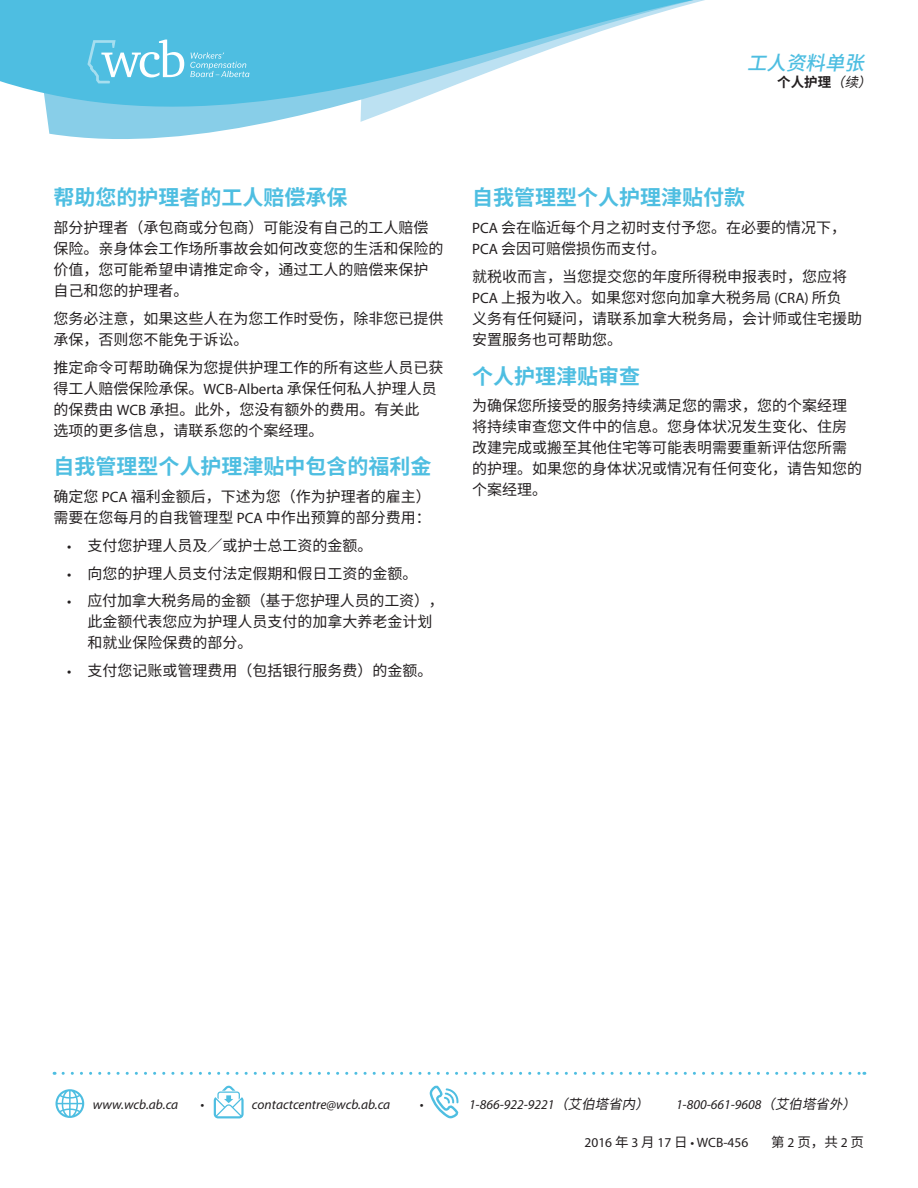
<style>
.page{position:relative;width:918px;height:1188px;background:#fff}
.page>*{position:absolute;margin:0;border:0;box-sizing:border-box;transform-origin:0 0}
.Subtitle{font:700 21px "Noto Sans CJ Ksc";color:#4ebee1}
.t1{font:italic 500 19.5px "Noto Sans CJ Ksc";color:#4ebee1}
.Body_Text{font:15px/21px "Noto Sans CJ Ksc";color:#231f20}
.Bullets{font:15px/21px "Noto Sans CJ Ksc";color:#231f20}
.t2{font:italic 13.5px "Myriad Pro";color:#231f20}
.t3{font:13.5px "Myriad Pro";color:#231f20}
.t4{font:13.5px "Noto Sans CJ Ksc";color:#231f20}
.t5{font:700 13.5px "Noto Sans CJ Ksc";color:#231f20}
.s1{font-weight:400;font-style:italic}
.s2{font-family:"Myriad Pro"}
.s3{font-family:"Noto Sans CJ Ksc"}
</style>
<div class="page">
<svg style="left:63px;top:1072px;width:802px;height:3px"></svg>
<svg style="left:430px;top:1086px;width:29px;height:32px"></svg>
<svg style="left:214px;top:1086px;width:30px;height:32px"></svg>
<svg style="left:56px;top:1089px;width:28px;height:29px"></svg>
<svg style="left:0;top:0;width:705px;height:139px"></svg>
<svg style="left:190px;top:52px;width:59px;height:25px"></svg>
<svg style="left:53px;top:40px;width:131px;height:43px;background:#6bc8e5"></svg>
<h2 class="t1" style="left:747px;top:51px;width:128px">工人资料单张</h2>
<p class="t5" style="left:777px;top:74px;width:103px">个人护理<span class="s1">（续）</span></p>
<p class="Subtitle" style="left:54px;top:186px;width:295px">帮助您的护理者的工人赔偿承保</p>
<p class="Body_Text" style="left:54px;top:218px;width:391px">部分护理者（承包商或分包商）可能没有自己的工人赔偿保险。亲身体会工作场所事故会如何改变您的生活和保险的价值，您可能希望申请推定命令，通过工人的赔偿来保护自己和您的护理者。</p>
<p class="Body_Text" style="left:54px;top:308px;width:391px">您务必注意，如果这些人在为您工作时受伤，除非您已提供承保，否则您不能免于诉讼。</p>
<p class="Body_Text" style="left:54px;top:357px;width:391px">推定命令可帮助确保为您提供护理工作的所有这些人员已获得工人赔偿保险承保。<span class="s2">WCB-Alberta</span> 承保任何私人护理人员的保费由 <span class="s2">WCB</span> 承担。此外，您没有额外的费用。有关此<br>选项的更多信息，请联系您的个案经理。</p>
<p class="Subtitle" style="left:54px;top:455px;width:379px">自我管理型个人护理津贴中包含的福利金</p>
<p class="Body_Text" style="left:54px;top:487px;width:379px">确定您 <span class="s2">PCA</span> 福利金额后，下述为您（作为护理者的雇主）需要在您每月的自我管理型 <span class="s2">PCA</span> 中作出预算的部分费用：</p>
<p class="Bullets" style="left:67px;top:535px;width:307px"><span class="s2">•</span> 支付您护理人员及／或护士总工资的金额。</p>
<p class="Bullets" style="left:67px;top:563px;width:352px"><span class="s2">•</span> 向您的护理人员支付法定假期和假日工资的金额。</p>
<p class="Bullets" style="left:87px;top:591px;width:358px;text-indent:-20px"><span class="s2">•</span> 应付加拿大税务局的金额（基于您护理人员的工资），此金额代表您应为护理人员支付的加拿大养老金计划和就业保险保费的部分。</p>
<p class="Bullets" style="left:67px;top:661px;width:367px"><span class="s2">•</span> 支付您记账或管理费用（包括银行服务费）的金额。</p>
<p class="Subtitle" style="left:472px;top:186px;width:274px">自我管理型个人护理津贴付款</p>
<p class="Body_Text" style="left:472px;top:218px;width:376px"><span class="s2">PCA</span> 会在临近每个月之初时支付予您。在必要的情况下，<br><span class="s2">PCA</span> 会因可赔偿损伤而支付。</p>
<p class="Body_Text" style="left:472px;top:266px;width:391px">就税收而言，当您提交您的年度所得税申报表时，您应将<br><span class="s2">PCA</span> 上报为收入。如果您对您向加拿大税务局 <span class="s2">(CRA)</span> 所负<br>义务有任何疑问，请联系加拿大税务局，会计师或住宅援助安置服务也可帮助您。</p>
<p class="Subtitle" style="left:472px;top:364px;width:169px">个人护理津贴审查</p>
<p class="Body_Text" style="left:472px;top:396px;width:391px">为确保您所接受的服务持续满足您的需求，您的个案经理将持续审查您文件中的信息。您身体状况发生变化、住房改建完成或搬至其他住宅等可能表明需要重新评估您所需的护理。如果您的身体状况或情况有任何变化，请告知您的个案经理。</p>
<p class="t2" style="left:93px;top:1096px;width:87px">www.wcb.ab.ca</p>
<p class="t2" style="left:200px;top:1096px;width:5px">•</p>
<p class="t2" style="left:252px;top:1096px;width:140px">contactcentre@wcb.ab.ca</p>
<p class="t2" style="left:420px;top:1096px;width:5px">•</p>
<p class="t2" style="left:469px;top:1096px;width:188px">1-866-922-9221<span class="s3">（艾伯塔省内）</span></p>
<p class="t2" style="left:676px;top:1096px;width:188px">1-800-661-9608<span class="s3">（艾伯塔省外）</span></p>
<p class="t3" style="left:585px;top:1134px;width:165px">2016 <span class="s3">年</span> 3 <span class="s3">月</span> 17 <span class="s3">日</span> • WCB-456</p>
<p class="t4" style="left:771px;top:1134px;width:94px">第 <span class="s2">2</span> 页，共 <span class="s2">2</span> 页</p>
</div>
